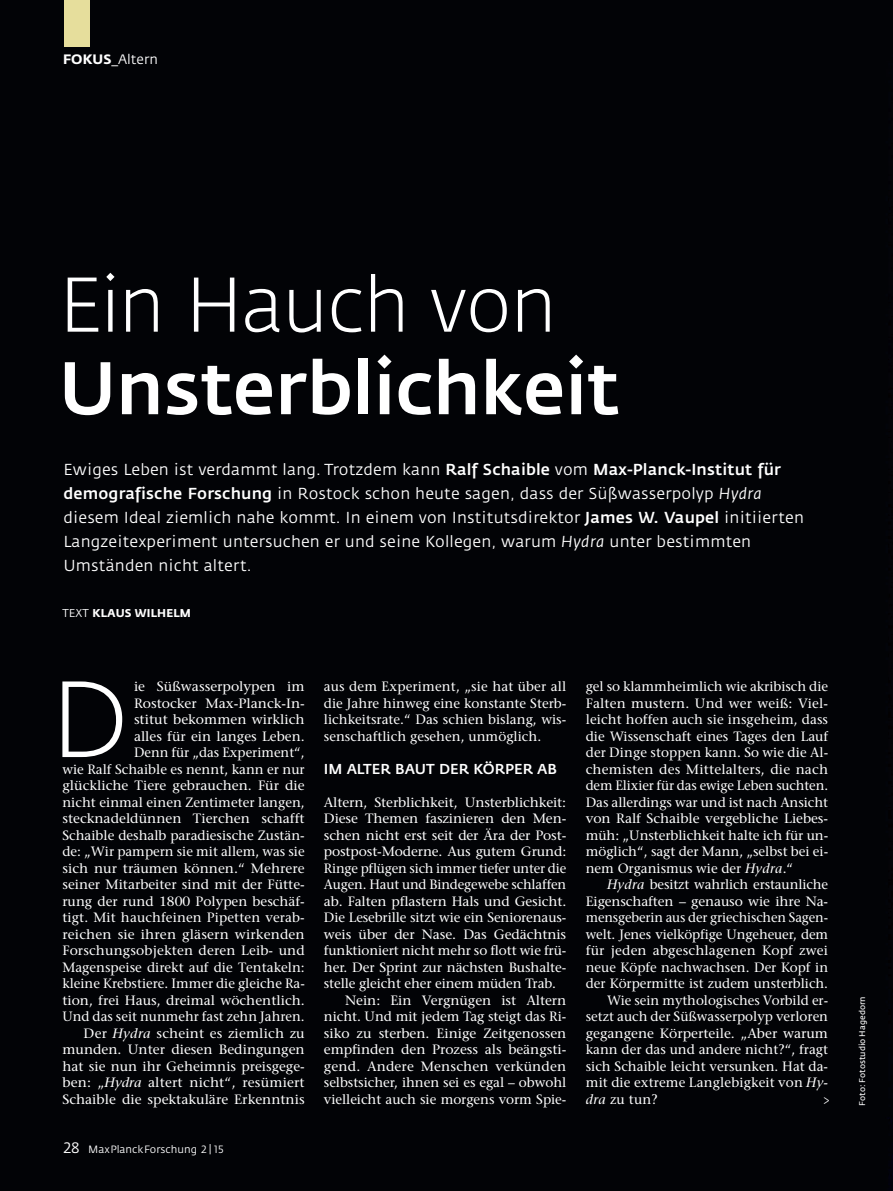
<style>
.page{position:relative;width:893px;height:1191px;background:#020306}
.page>*{position:absolute;margin:0;border:0;box-sizing:border-box;transform-origin:0 0}
.t1{font:300 106.8px "Fedra Sans";color:#fff}
.t2{font:300 76.5px "Fedra Sans";letter-spacing:-.02em;color:#fff}
.t3{font:500 73.5px "Fedra Sans";letter-spacing:-.005em;color:#fff}
.t4{font:15.75px/24px "Fedra Sans";letter-spacing:.01em;color:#fff}
.t5{font:500 14.25px "Fedra Sans";color:#fff}
.t6{font:13.5px/16.5px "Stone Serif";color:#fff;text-align:right}
.t7{font:13.5px "Fedra Sans";color:#fff}
.t8{font:13.5px "Stone Serif";color:#fff;scale:.7 1}
.t9{font:700 11.25px "Fedra Sans";letter-spacing:.01em;color:#fff}
.t10{font:10.5px "Fedra Sans";color:#fff}
.t11{font:8.25px "Fedra Sans";color:#fff}
.s1{font-weight:700}
.s2{font-weight:500}
.s3{font-style:italic}
.s4{font-weight:400}
.s5{font-family:"Fedra Sans Book SC";font-size:15px}
.s6{font-family:"Fedra Sans Book SC"}
</style>
<div class="page">
<div style="left:64px;top:0;width:25px;height:47px;background:#e6de9c"></div>
<p class="t7" style="left:63px;top:54px;width:96px"><span class="s1">FOKUS</span>_Altern</p>
<p class="t2" style="left:58px;top:272px;width:500px">Ein Hauch von</p>
<p class="t3" style="left:58px;top:359px;width:563px">Unsterblichkeit</p>
<p class="t4" style="left:63px;top:458px;width:742px">Ewiges Leben ist verdammt lang. Trotzdem kann <span class="s2">Ralf Schaible</span> vom <span class="s2">Max-Planck-Institut für demografische Forschung</span> in Rostock schon heute sagen, dass der Süßwasserpolyp <span class="s3">Hydra </span>diesem Ideal ziemlich nahe kommt. In einem von Institutsdirektor <span class="s2">James W. Vaupel</span> initiierten Langzeitexperiment untersuchen er und seine Kollegen, warum <span class="s3">Hydra</span> unter bestimmten Umständen nicht altert.</p>
<p class="t9" style="left:62px;top:608px;width:130px"><span class="s4">TEXT</span> KLAUS WILHELM</p>
<p class="t6" style="left:62px;top:679px;width:244px">ie Süßwasserpolypen im<br>Rostocker Max-Planck-In-<br>stitut bekommen wirklich<br>alles für ein langes Leben.<br>Denn für „das Experiment“,<br>wie Ralf Schaible es nennt, kann er nur glückliche Tiere gebrauchen. Für die nicht einmal einen Zentimeter langen, stecknadeldünnen Tierchen schafft Schaible deshalb paradiesische Zustän&shy;de: „Wir pampern sie mit allem, was sie sich nur träumen können.“ Mehrere seiner Mitarbeiter sind mit der Fütte&shy;rung der rund 1800 Polypen beschäf&shy;tigt. Mit hauchfeinen Pipetten verab&shy;reichen sie ihren gläsern wirkenden Forschungsobjekten deren Leib- und Magenspeise direkt auf die Tentakeln: kleine Krebstiere. Immer die gleiche Ra&shy;tion, frei Haus, dreimal wöchentlich.<br>Und das seit nunmehr fast zehn Jahren.<br>Der <span class="s3">Hydra</span> scheint es ziemlich zu munden. Unter diesen Bedingungen hat sie nun ihr Geheimnis preisgege&shy;ben: „<span class="s3">Hydra</span> altert nicht“, resümiert Schaible die spektakuläre Erkenntnis</p>
<p class="t6" style="left:324px;top:679px;width:244px;text-align:justify">aus dem Experiment, „sie hat über all die Jahre hinweg eine konstante Sterb&shy;lichkeitsrate.“ Das schien bislang, wis&shy;senschaftlich gesehen, unmöglich.</p>
<p class="t1" style="left:50px;top:674px;width:81px">D</p>
<p class="t5" style="left:324px;top:763px;width:235px">IM ALTER BAUT DER KÖRPER AB</p>
<p class="t6" style="left:324px;top:795px;width:244px">Altern, Sterblichkeit, Unsterblichkeit:</p>
<p class="t6" style="left:324px;top:811px;width:244px">Diese Themen faszinieren den Men-</p>
<p class="t6" style="left:324px;top:828px;width:244px">schen nicht erst seit der Ära der Post-</p>
<p class="t6" style="left:324px;top:844px;width:244px">postpost-Moderne. Aus gutem Grund:</p>
<p class="t6" style="left:324px;top:861px;width:244px">Ringe pflügen sich immer tiefer unter die</p>
<p class="t6" style="left:324px;top:877px;width:244px">Augen. Haut und Bindegewebe schlaffen</p>
<p class="t6" style="left:324px;top:894px;width:244px">ab. Falten pflastern Hals und Gesicht.</p>
<p class="t6" style="left:324px;top:910px;width:244px">Die Lesebrille sitzt wie ein Seniorenaus-</p>
<p class="t6" style="left:324px;top:927px;width:244px">weis über der Nase. Das Gedächtnis</p>
<p class="t6" style="left:324px;top:943px;width:244px">funktioniert nicht mehr so flott wie frü-</p>
<p class="t6" style="left:324px;top:960px;width:244px">her. Der Sprint zur nächsten Bushalte-</p>
<p class="t6" style="left:324px;top:976px;width:234px">stelle gleicht eher einem müden Trab.</p>
<p class="t6" style="left:345px;top:993px;width:223px">Nein: Ein Vergnügen ist Altern</p>
<p class="t6" style="left:324px;top:1009px;width:244px">nicht. Und mit jedem Tag steigt das Ri-</p>
<p class="t6" style="left:324px;top:1026px;width:244px">siko zu sterben. Einige Zeitgenossen</p>
<p class="t6" style="left:324px;top:1042px;width:244px">empfinden den Prozess als beängsti-</p>
<p class="t6" style="left:324px;top:1059px;width:244px">gend. Andere Menschen verkünden</p>
<p class="t6" style="left:324px;top:1075px;width:244px">selbstsicher, ihnen sei es egal – obwohl</p>
<p class="t6" style="left:324px;top:1092px;width:244px">vielleicht auch sie morgens vorm Spie-</p>
<p class="t10" style="left:64px;top:1145px;width:162px"><span class="s5">28</span> MaxPlanckForschung <span class="s6">2 | 15</span></p>
<p class="t6" style="left:586px;top:679px;width:244px">gel so klammheimlich wie akribisch die</p>
<p class="t6" style="left:586px;top:696px;width:244px">Falten mustern. Und wer weiß: Viel-</p>
<p class="t6" style="left:586px;top:712px;width:244px">leicht hoffen auch sie insgeheim, dass</p>
<p class="t6" style="left:586px;top:729px;width:244px">die Wissenschaft eines Tages den Lauf</p>
<p class="t6" style="left:586px;top:745px;width:244px">der Dinge stoppen kann. So wie die Al-</p>
<p class="t6" style="left:586px;top:762px;width:244px">chemisten des Mittelalters, die nach</p>
<p class="t6" style="left:586px;top:778px;width:244px">dem Elixier für das ewige Leben suchten.</p>
<p class="t6" style="left:586px;top:795px;width:244px">Das allerdings war und ist nach Ansicht</p>
<p class="t6" style="left:586px;top:811px;width:244px">von Ralf Schaible vergebliche Liebes-</p>
<p class="t6" style="left:586px;top:828px;width:244px">müh: „Unsterblichkeit halte ich für un-</p>
<p class="t6" style="left:586px;top:844px;width:244px">möglich“, sagt der Mann, „selbst bei ei-</p>
<p class="t6" style="left:586px;top:861px;width:209px">nem Organismus wie der <span class="s3">Hydra</span>.“</p>
<p class="t6" style="left:607px;top:877px;width:223px"><span class="s3">Hydra</span> besitzt wahrlich erstaunliche</p>
<p class="t6" style="left:586px;top:894px;width:244px">Eigenschaften – genauso wie ihre Na-</p>
<p class="t6" style="left:586px;top:910px;width:244px">mensgeberin aus der griechischen Sagen-</p>
<p class="t6" style="left:586px;top:927px;width:244px">welt. Jenes vielköpfige Ungeheuer, dem</p>
<p class="t6" style="left:586px;top:943px;width:244px">für jeden abgeschlagenen Kopf zwei</p>
<p class="t6" style="left:586px;top:960px;width:244px">neue Köpfe nachwachsen. Der Kopf in</p>
<p class="t6" style="left:586px;top:976px;width:244px">der Körpermitte ist zudem unsterblich.</p>
<p class="t6" style="left:607px;top:993px;width:223px">Wie sein mythologisches Vorbild er-</p>
<p class="t6" style="left:586px;top:1009px;width:244px">setzt auch der Süßwasserpolyp verloren</p>
<p class="t6" style="left:586px;top:1026px;width:244px">gegangene Körperteile. „Aber warum</p>
<p class="t6" style="left:586px;top:1042px;width:244px">kann der das und andere nicht?“, fragt</p>
<p class="t6" style="left:586px;top:1059px;width:244px">sich Schaible leicht versunken. Hat da-</p>
<p class="t6" style="left:586px;top:1075px;width:244px">mit die extreme Langlebigkeit von <span class="s3">Hy-</span></p>
<p class="t6" style="left:586px;top:1092px;width:73px"><span class="s3">dra</span> zu tun?</p>
<p class="t8" style="left:824px;top:1093px;width:9px">&gt;</p>
<p class="t11" style="left:859px;top:1106px;width:111px;rotate:-90deg">Foto: Fotostudio Hagedorn</p>
</div>
